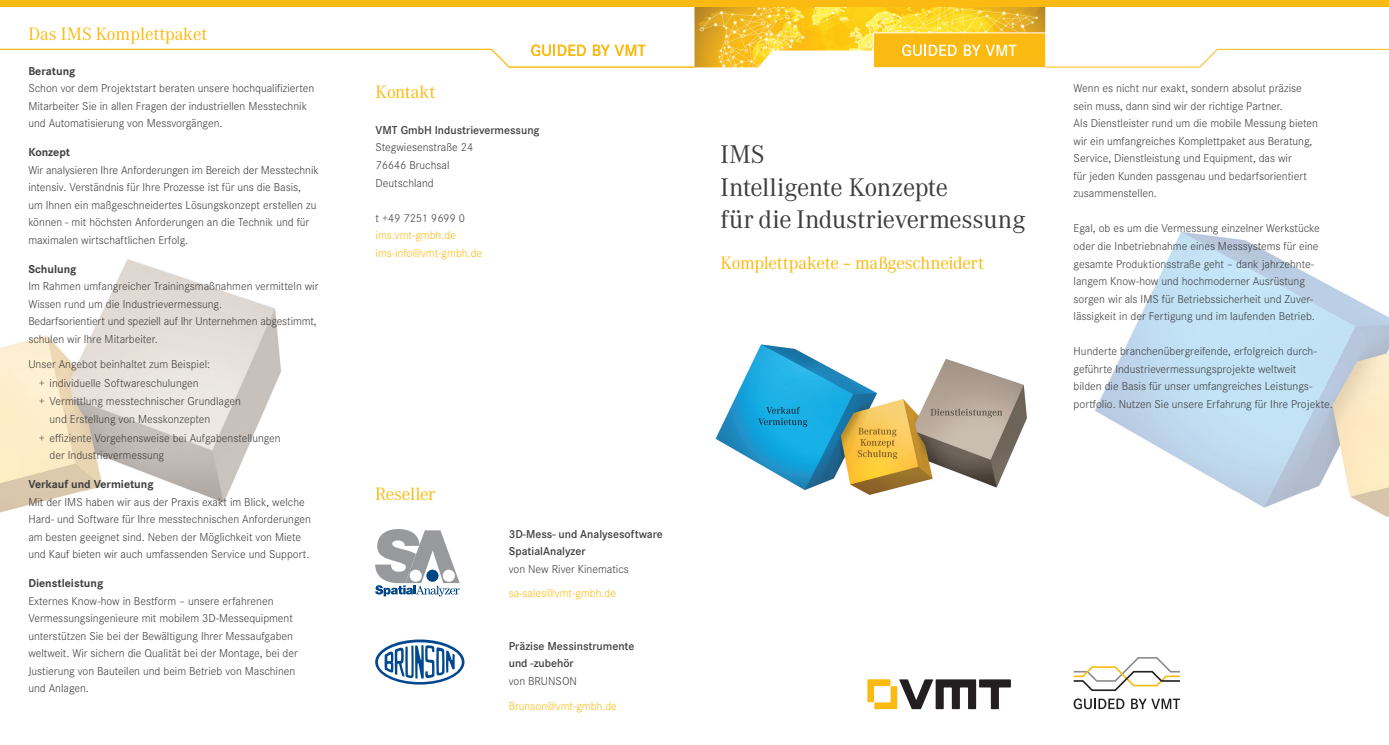
<style>
.page{position:relative;width:1389px;height:745px;background:#fff}
.page>*{position:absolute;margin:0;border:0;box-sizing:border-box;transform-origin:0 0}
.t1{font:25px/32.5px "Corporate A";letter-spacing:-.015em;color:#3e3e3f}
.t2{font:17.5px "Corporate A";letter-spacing:-.01em;color:#faba12}
.t3{font:300 11.88px/17.5px "Corporate S";color:#3e3e3f}
.t4{font:600 11.88px/17.5px "Corporate S";color:#3e3e3f}
.t5{font:300 11.88px/17.5px "Corporate S";color:#faba12}
.t6{font:700 11.88px "Corporate S";color:#3e3e3f}
</style>
<div class="page">
<img style="left:1095px;top:232px;width:294px;height:285px">
<img style="left:0;top:259px;width:281px;height:254px">
<img style="left:715px;top:344px;width:312px;height:151px">
<svg style="left:867px;top:679px;width:144px;height:29px"></svg>
<img style="left:694px;top:7px;width:351px;height:60px">
<svg style="left:1074px;top:698px;width:50px;height:10px"></svg>
<svg style="left:1131px;top:698px;width:49px;height:10px"></svg>
<svg style="left:1074px;top:657px;width:106px;height:33px"></svg>
<div style="left:0;top:0;width:1389px;height:7px;background:#faba12"></div>
<svg style="left:375px;top:529px;width:85px;height:67px"></svg>
<svg style="left:375px;top:639px;width:89px;height:45px"></svg>
<div style="left:873px;top:33px;width:173px;height:35px;background:#faba12;border:1px solid #fff"></div>
<svg style="left:902px;top:44px;width:55px;height:12px"></svg>
<svg style="left:964px;top:45px;width:52px;height:11px"></svg>
<svg style="left:0;top:44px;width:695px;height:24px"></svg>
<svg style="left:1045px;top:49px;width:344px;height:19px"></svg>
<h2 class="t2" style="left:28px;top:23px;width:181px">Das IMS Komplettpaket</h2>
<p class="t6" style="left:28px;top:64px;width:49px">Beratung</p>
<p class="t3" style="left:28px;top:80px;width:288px">Schon vor dem Projektstart beraten unsere hochqualifizierten<br>Mitarbeiter Sie in allen Fragen der industriellen Messtechnik und Automatisierung von Messvorgängen.</p>
<p class="t6" style="left:28px;top:145px;width:43px">Konzept</p>
<p class="t3" style="left:28px;top:161px;width:292px">Wir analysieren Ihre Anforderungen im Bereich der Messtechnik intensiv. Verständnis für Ihre Prozesse ist für uns die Basis,<br>um Ihnen ein maßgeschneidertes Lösungskonzept erstellen zu können - mit höchsten Anforderungen an die Technik und für maximalen wirtschaftlichen Erfolg.</p>
<p class="t6" style="left:28px;top:262px;width:50px">Schulung</p>
<p class="t3" style="left:28px;top:277px;width:292px">Im Rahmen umfangreicher Trainingsmaßnahmen vermitteln wir Wissen rund um die Industrievermessung.<br>Bedarfsorientiert und speziell auf Ihr Unternehmen abgestimmt, schulen wir Ihre Mitarbeiter.</p>
<p class="t3" style="left:39px;top:354px;width:203px;line-height:18.8px;text-indent:-11px">Unser Angebot beinhaltet zum Beispiel:<br>+ individuelle Softwareschulungen<br>+ Vermittlung messtechnischer Grundlagen</p>
<p class="t3" style="left:39px;top:409px;width:243px;line-height:18.8px;text-indent:11px">und Erstellung von Messkonzepten<br>+ effiziente Vorgehensweise bei Aufgabenstellungen</p>
<p class="t3" style="left:50px;top:446px;width:116px">der Industrievermessung</p>
<p class="t6" style="left:28px;top:477px;width:127px">Verkauf und Vermietung</p>
<p class="t3" style="left:28px;top:492px;width:284px">Mit der IMS haben wir aus der Praxis exakt im Blick, welche Hard- und Software für Ihre messtechnischen Anforderungen am besten geeignet sind. Neben der Möglichkeit von Miete und Kauf bieten wir auch umfassenden Service und Support.</p>
<p class="t6" style="left:28px;top:576px;width:77px">Dienstleistung</p>
<p class="t3" style="left:28px;top:591px;width:271px">Externes Know-how in Bestform – unsere erfahrenen Vermessungsingenieure mit mobilem 3D-Messequipment unterstützen Sie bei der Bewältigung Ihrer Messaufgaben weltweit. Wir sichern die Qualität bei der Montage, bei der Justierung von Bauteilen und beim Betrieb von Maschinen und Anlagen.</p>
<h2 class="t2" style="left:376px;top:81px;width:61px">Kontakt</h2>
<p class="t4" style="left:376px;top:121px;width:166px">VMT GmbH Industrievermessung</p>
<p class="t3" style="left:376px;top:139px;width:99px">Stegwiesenstraße 24<br>76646 Bruchsal<br>Deutschland</p>
<p class="t3" style="left:376px;top:209px;width:91px">t +49 7251 9699 0</p>
<p class="t5" style="left:376px;top:226px;width:108px">ims.vmt-gmbh.de ims-info@vmt-gmbh.de</p>
<h2 class="t2" style="left:375px;top:483px;width:62px">Reseller</h2>
<p class="t4" style="left:509px;top:525px;width:156px">3D-Mess- und Analysesoftware<br>SpatialAnalyzer</p>
<p class="t3" style="left:509px;top:560px;width:122px">von New River Kinematics</p>
<p class="t5" style="left:509px;top:584px;width:109px">sa-sales@vmt-gmbh.de</p>
<p class="t4" style="left:509px;top:637px;width:127px">Präzise Messinstrumente und -zubehör</p>
<p class="t3" style="left:509px;top:672px;width:70px">von BRUNSON</p>
<p class="t5" style="left:509px;top:696px;width:110px">Brunson@vmt-gmbh.de</p>
<h1 class="t1" style="left:720px;top:138px;width:307px">IMS<br>Intelligente Konzepte<br>für die Industrievermessung</h1>
<h2 class="t2" style="left:720px;top:252px;width:265px">Komplettpakete – maßgeschneidert</h2>
<p class="t3" style="left:1074px;top:80px;width:246px">Wenn es nicht nur exakt, sondern absolut präzise sein muss, dann sind wir der richtige Partner.<br>Als Dienstleister rund um die mobile Messung bieten wir ein umfangreiches Komplettpaket aus Beratung, Service, Dienstleistung und Equipment, das wir<br>für jeden Kunden passgenau und bedarfsorientiert zusammenstellen.</p>
<p class="t3" style="left:1074px;top:220px;width:248px">Egal, ob es um die Vermessung einzelner Werkstücke oder die Inbetriebnahme eines Messsystems für eine gesamte Produktionsstraße geht – dank jahrzehnte&shy;langem Know-how und hochmoderner Ausrüstung sorgen wir als IMS für Betriebssicherheit und Zuver&shy;lässigkeit in der Fertigung und im laufenden Betrieb.</p>
<p class="t3" style="left:1074px;top:342px;width:261px">Hunderte branchenübergreifende, erfolgreich durch&shy;geführte Industrievermessungsprojekte weltweit<br>bilden die Basis für unser umfangreiches Leistungs&shy;portfolio. Nutzen Sie unsere Erfahrung für Ihre Projekte.</p>
</div>
